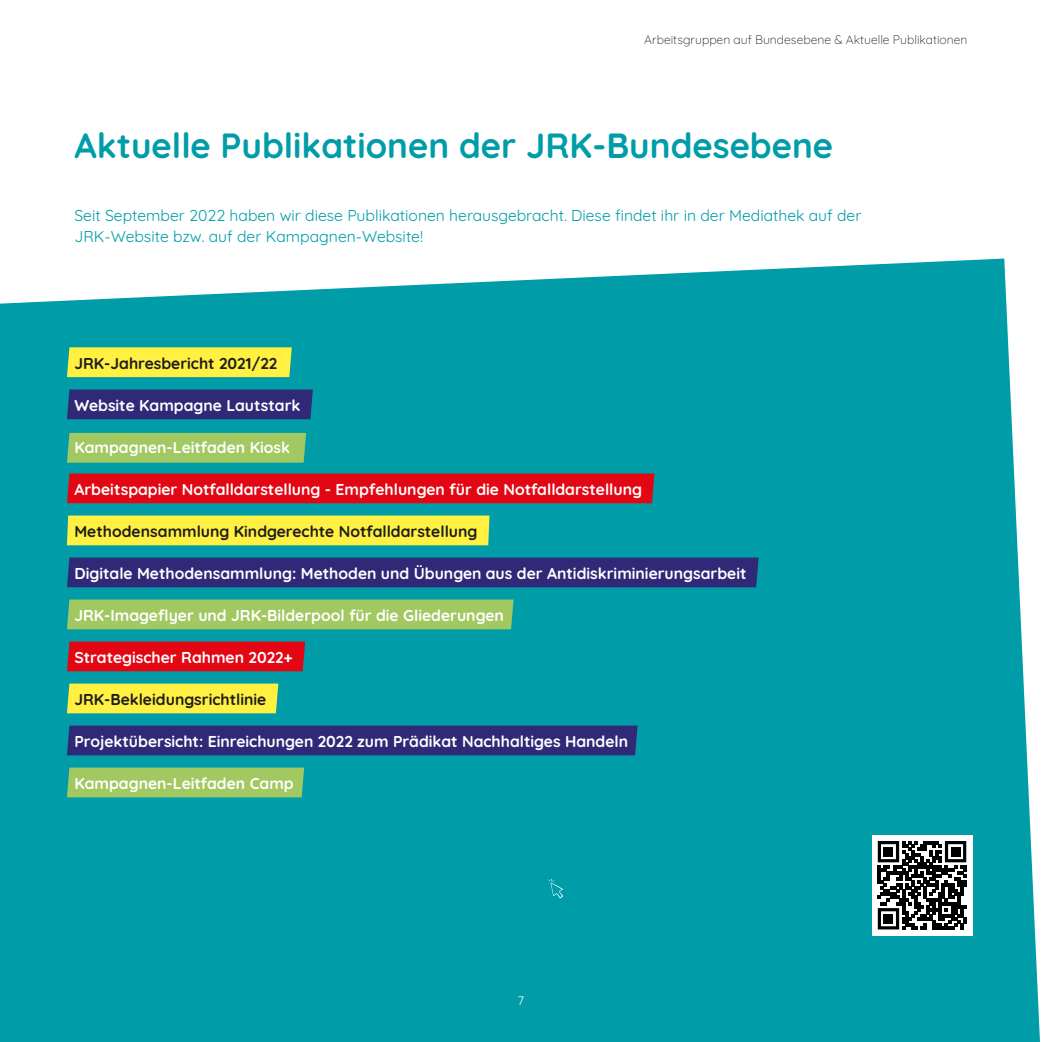
<style>
.page{position:relative;width:1042px;height:1042px;background:#fff}
.page>*{position:absolute;margin:0;border:0;box-sizing:border-box;transform-origin:0 0}
.t1{font:700 35px "Quicksand";color:#009da8}
.t2{font:700 15.75px "Quicksand";color:#fff}
.t3{font:15.75px/21px "Quicksand";color:#009da8}
.t4{font:700 15.75px "Quicksand";color:#1d1d1b}
.t5{font:300 12.25px "Quicksand";color:#1d1d1b}
.t6{font:12.25px "Quicksand";color:#fff}
</style>
<div class="page">
<div style="left:0;top:258px;width:1040px;height:784px;background:#009da8"></div>
<div style="left:871px;top:835px;width:101px;height:100px;background:#fff"></div>
<svg style="left:878px;top:841px;width:88px;height:88px"></svg>
<div style="left:884px;top:847px;width:9px;height:9px;background:#000"></div>
<div style="left:951px;top:847px;width:9px;height:9px;background:#000"></div>
<div style="left:884px;top:914px;width:9px;height:9px;background:#000"></div>
<svg style="left:549px;top:879px;width:14px;height:19px"></svg>
<div style="left:67px;top:347px;width:225px;height:30px;background:#fff042"></div>
<div style="left:67px;top:389px;width:246px;height:30px;background:#302978"></div>
<div style="left:67px;top:433px;width:239px;height:30px;background:#a1c861"></div>
<div style="left:67px;top:473px;width:587px;height:30px;background:#e30613"></div>
<div style="left:67px;top:515px;width:422px;height:30px;background:#fff042"></div>
<div style="left:67px;top:557px;width:691px;height:30px;background:#302978"></div>
<div style="left:67px;top:599px;width:446px;height:30px;background:#a1c861"></div>
<div style="left:67px;top:641px;width:238px;height:30px;background:#e30613"></div>
<div style="left:67px;top:683px;width:211px;height:30px;background:#fff042"></div>
<div style="left:67px;top:725px;width:570px;height:30px;background:#302978"></div>
<div style="left:67px;top:767px;width:237px;height:30px;background:#a1c861"></div>
<p class="t5" style="left:644px;top:30px;width:325px">Arbeitsgruppen auf Bundesebene &amp; Aktuelle Publikationen</p>
<h1 class="t1" style="left:74px;top:119px;width:760px">Aktuelle Publikationen der JRK-Bundesebene</h1>
<p class="t3" style="left:74px;top:204px;width:788px">Seit September 2022 haben wir diese Publikationen herausgebracht. Diese findet ihr in der Mediathek auf der<br>JRK-Website bzw. auf der Kampagnen-Website!</p>
<p class="t4" style="left:74px;top:351px;width:204px">JRK-Jahresbericht 2021/22</p>
<p class="t2" style="left:74px;top:393px;width:228px">Website Kampagne Lautstark</p>
<p class="t2" style="left:74px;top:435px;width:217px">Kampagnen-Leitfaden Kiosk</p>
<p class="t2" style="left:74px;top:477px;width:569px">Arbeitspapier Notfalldarstellung - Empfehlungen für die Notfalldarstellung</p>
<p class="t4" style="left:74px;top:519px;width:404px">Methodensammlung Kindgerechte Notfalldarstellung</p>
<p class="t2" style="left:74px;top:561px;width:673px">Digitale Methodensammlung: Methoden und Übungen aus der Antidiskriminierungsarbeit</p>
<p class="t2" style="left:74px;top:603px;width:431px">JRK-Imageflyer und JRK-Bilderpool für die Gliederungen</p>
<p class="t2" style="left:74px;top:645px;width:220px">Strategischer Rahmen 2022+</p>
<p class="t4" style="left:74px;top:687px;width:193px">JRK-Bekleidungsrichtlinie</p>
<p class="t2" style="left:74px;top:729px;width:555px">Projektübersicht: Einreichungen 2022 zum Prädikat Nachhaltiges Handeln</p>
<p class="t2" style="left:74px;top:771px;width:221px">Kampagnen-Leitfaden Camp</p>
<p class="t6" style="left:518px;top:991px;width:8px">7</p>
</div>
